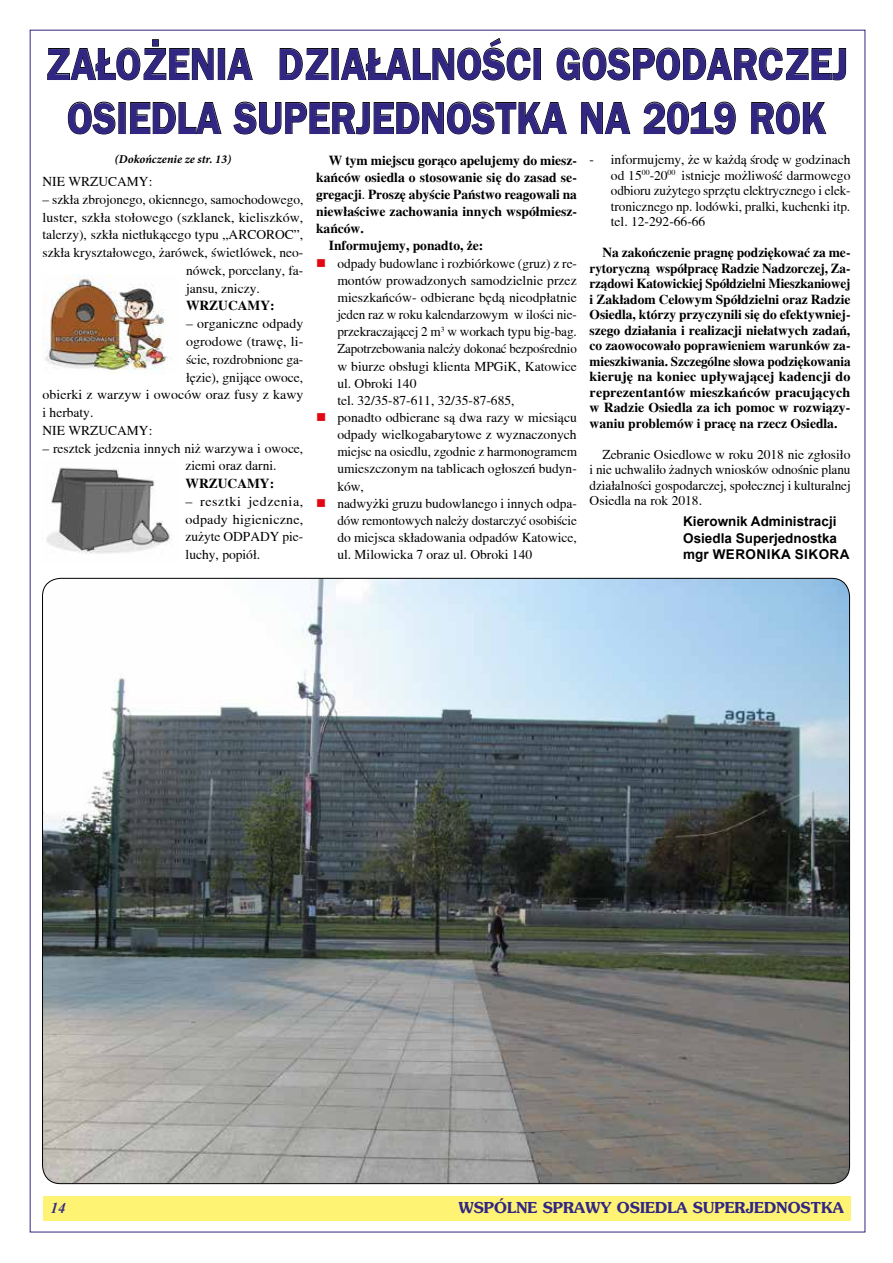
<style>
.page{position:relative;width:893px;height:1263px;background:#fff}
.page>*{position:absolute;margin:0;border:0;box-sizing:border-box;transform-origin:0 0}
.t1{font:700 45px/54px "Frankfurt Gothic";color:#312783;text-align:center;scale:.87 1}
.t2{font:700 15px "Southern";color:#312783}
.t3{font:italic 700 15px "Times New Roman";color:#312783}
.t4{font:13.5px/17.1px "Toronto";color:#000;text-align:justify}
.t5{font:700 13.5px/15.5px "Toronto";color:#000;text-align:justify}
.t6{font:13.5px/17.7px "Toronto";color:#000;text-align:justify;scale:1.04 1}
.t7{font:700 13.5px/16.5px "Arial";color:#000}
.t8{font:italic 700 12px "Minion Pro";color:#000}
.s1{font-weight:400}
.s2{color:#e30613}
</style>
<div class="page">
<div style="left:43px;top:1196px;width:807px;height:24px;background:#fff374"></div>
<svg style="left:47px;top:39px;width:167px;height:41px"></svg>
<div style="left:218px;top:48px;width:7px;height:32px;border:1px solid #000"></div>
<svg style="left:227px;top:48px;width:26px;height:32px"></svg>
<svg style="left:280px;top:48px;width:49px;height:32px"></svg>
<div style="left:332px;top:48px;width:7px;height:32px;border:1px solid #000"></div>
<svg style="left:341px;top:38px;width:190px;height:43px"></svg>
<div style="left:534px;top:48px;width:7px;height:32px;border:1px solid #000"></div>
<svg style="left:556px;top:48px;width:290px;height:33px"></svg>
<svg style="left:68px;top:102px;width:48px;height:33px"></svg>
<svg style="left:130px;top:102px;width:92px;height:32px"></svg>
<svg style="left:233px;top:102px;width:334px;height:33px"></svg>
<svg style="left:581px;top:102px;width:49px;height:32px"></svg>
<svg style="left:643px;top:102px;width:93px;height:33px"></svg>
<svg style="left:751px;top:102px;width:75px;height:32px"></svg>
<img style="left:43px;top:578px;width:806px;height:605px">
<img style="left:43px;top:274px;width:125px;height:100px">
<img style="left:46px;top:467px;width:126px;height:87px">
<h1 class="t1" style="left:45px;top:37px;width:924px">ZAŁOŻENIA DZIAŁALNOŚCI GOSPODARCZEJ<br>OSIEDLA SUPERJEDNOSTKA NA 2019 ROK</h1>
<p class="t8" style="left:115px;top:150px;width:118px">(Dokończenie ze str. 13)</p>
<p class="t4" style="left:43px;top:173px;width:111px">NIE WRZUCAMY:</p>
<p class="t4" style="left:43px;top:191px;width:262px">– szkła zbrojonego, okiennego, samochodowego,</p>
<p class="t4" style="left:43px;top:208px;width:262px">luster, szkła stołowego (szklanek, kieliszków,</p>
<p class="t4" style="left:43px;top:226px;width:262px">talerzy), szkła nietłukącego typu „ARCOROC”,</p>
<p class="t4" style="left:43px;top:244px;width:262px">szkła kryształowego, żarówek, świetlówek, neo-</p>
<p class="t4" style="left:186px;top:262px;width:119px">nówek, porcelany, fa-</p>
<p class="t4" style="left:186px;top:280px;width:75px">jansu, zniczy.</p>
<p class="t5" style="left:186px;top:298px;width:90px">WRZUCAMY:</p>
<p class="t4" style="left:186px;top:315px;width:119px">– organiczne odpady</p>
<p class="t4" style="left:186px;top:333px;width:119px">ogrodowe (trawę, li-</p>
<p class="t4" style="left:186px;top:351px;width:119px">ście, rozdrobnione ga-</p>
<p class="t4" style="left:186px;top:368px;width:119px">łęzie), gnijące owoce,</p>
<p class="t4" style="left:43px;top:386px;width:262px">obierki z warzyw i owoców oraz fusy z kawy</p>
<p class="t4" style="left:43px;top:404px;width:52px">i herbaty.</p>
<p class="t4" style="left:43px;top:422px;width:111px">NIE WRZUCAMY:</p>
<p class="t4" style="left:186px;top:439px;width:119px;line-height:17.7px;text-indent:-143px">– resztek jedzenia innych niż warzywa i owoce, ziemi oraz darni.</p>
<p class="t5" style="left:186px;top:476px;width:90px">WRZUCAMY:</p>
<p class="t6" style="left:186px;top:492px;width:115px">– resztki jedzenia, odpady higieniczne, zużyte ODPADY pie&shy;luchy, popiół.</p>
<p class="t4" style="left:611px;top:152px;width:241px;line-height:15.5px;text-indent:-21px">- informujemy, że w każdą środę w godzinach od 15<sup>00</sup>-20<sup>00</sup> istnieje możliwość darmowego odbioru zużytego sprzętu elektrycznego i elek&shy;tronicznego np. lodówki, pralki, kuchenki itp. tel. 12-292-66-66</p>
<p class="t5" style="left:590px;top:245px;width:262px;text-indent:13px">Na zakończenie pragnę podziękować za me&shy;rytoryczną współpracę Radzie Nadzorczej, Za&shy;rządowi Katowickiej Spółdzielni Mieszkaniowej i Zakładom Celowym Spółdzielni oraz Radzie Osiedla, którzy przyczynili się do efektywniej&shy;szego działania i realizacji niełatwych zadań, co zaowocowało poprawieniem warunków za&shy;mieszkiwania. Szczególne słowa podziękowania kieruję na koniec upływającej kadencji do reprezentantów mieszkańców pracujących w Radzie Osiedla za ich pomoc w rozwiązy&shy;waniu problemów i pracę na rzecz Osiedla.</p>
<p class="t4" style="left:590px;top:446px;width:263px;line-height:15.5px;text-indent:13px">Zebranie Osiedlowe w roku 2018 nie zgłosiło i nie uchwaliło żadnych wniosków odnośnie planu działalności gospodarczej, społecznej i kulturalnej Osiedla na rok 2018.</p>
<p class="t7" style="left:683px;top:513px;width:168px">Kierownik Administracji<br>Osiedla Superjednostka mgr WERONIKA SIKORA</p>
<p class="t5" style="left:329px;top:152px;width:250px">W tym miejscu gorąco apelujemy do miesz-</p>
<p class="t5" style="left:316px;top:169px;width:262px">kańców osiedla o stosowanie się do zasad se-</p>
<p class="t5" style="left:316px;top:187px;width:262px">gregacji<span class="s1">.</span> Proszę abyście Państwo reagowali na</p>
<p class="t5" style="left:316px;top:204px;width:262px">niewłaściwe zachowania innych współmiesz-</p>
<p class="t5" style="left:316px;top:221px;width:49px">kańców.</p>
<p class="t5" style="left:329px;top:238px;width:156px">Informujemy, ponadto, że:</p>
<p class="t4" style="left:337px;top:254px;width:241px;text-align:left;text-indent:-21px"><span class="s2">■</span> odpady budowlane i rozbiórkowe (gruz) z re&shy;montów prowadzonych samodzielnie przez mieszkańców- odbierane będą nieodpłatnie jeden raz w roku kalendarzowym w ilości nie&shy;przekraczającej 2 m<sup>3</sup> w workach typu big-bag.<br>Zapotrzebowania należy dokonać bezpośrednio w biurze obsługi klienta MPGiK, Katowice ul. Obroki 140<br>tel. 32/35-87-611, 32/35-87-685,</p>
<p class="t4" style="left:337px;top:409px;width:241px;text-indent:-21px"><span class="s2">■</span> ponadto odbierane są dwa razy w miesiącu odpady wielkogabarytowe z wyznaczonych miejsc na osiedlu, zgodnie z harmonogramem umieszczonym na tablicach ogłoszeń budyn&shy;ków,</p>
<p class="t4" style="left:337px;top:495px;width:241px;text-indent:-21px"><span class="s2">■</span> nadwyżki gruzu budowlanego i innych odpa&shy;dów remontowych należy dostarczyć osobiście do miejsca składowania odpadów Katowice, ul. Milowicka 7 oraz ul. Obroki 140</p>
<p class="t3" style="left:51px;top:1198px;width:16px">14</p>
<p class="t2" style="left:459px;top:1198px;width:387px">WSPÓLNE SPRAWY OSIEDLA SUPERJEDNOSTKA</p>
</div>
